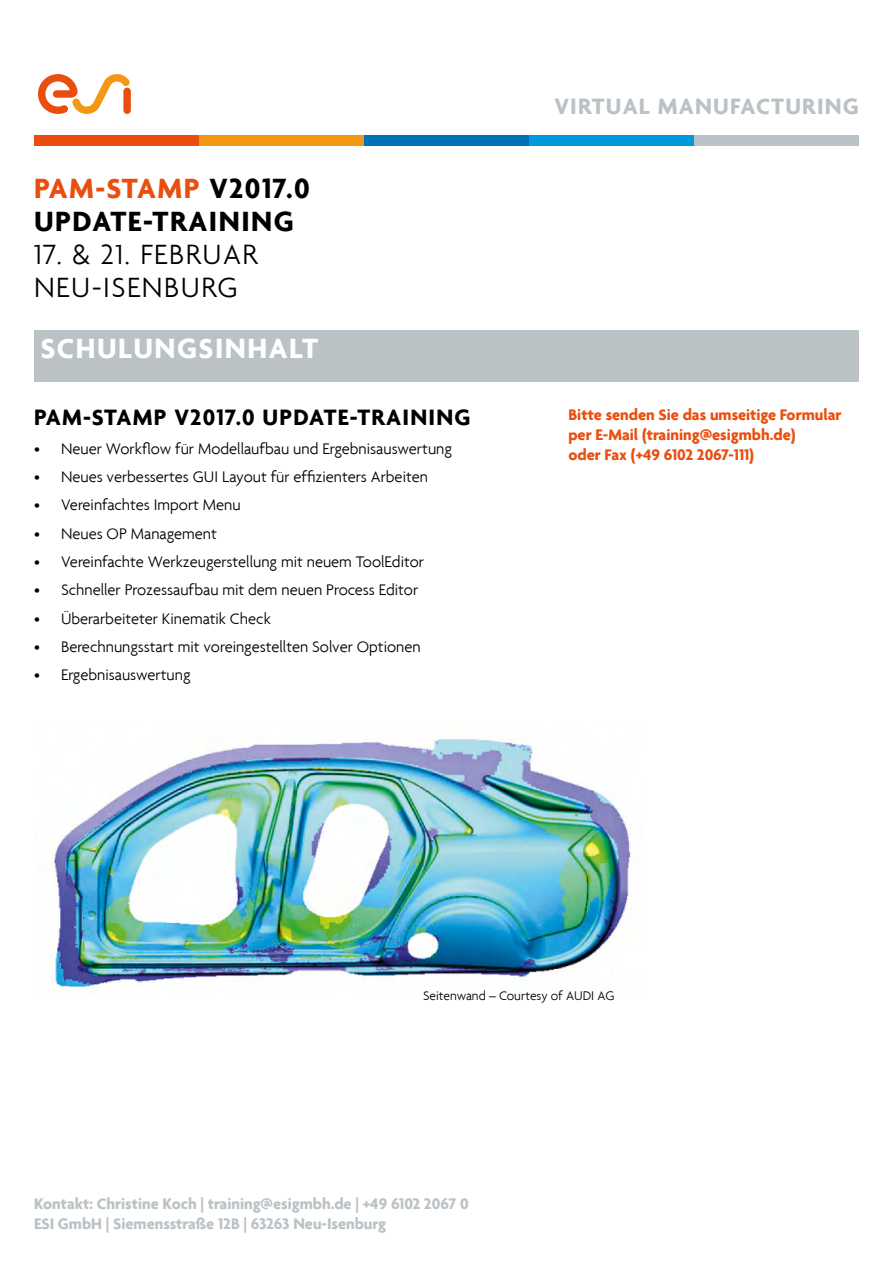
<style>
.page{position:relative;width:893px;height:1263px;background:#fff}
.page>*{position:absolute;margin:0;border:0;box-sizing:border-box;transform-origin:0 0}
.t1{font:700 30px/33px "Agenda";letter-spacing:.05em;color:#000}
.t2{font:300 30px "Agenda";letter-spacing:.05em;color:#000}
.t3{font:700 30px "Agenda";letter-spacing:.05em;color:#fff}
.t4{font:700 24px "Agenda";letter-spacing:.05em;color:#000}
.t5{font:700 24px "Agenda";letter-spacing:.05em;color:#bbc2c6}
.t6{font:300 16.5px "Agenda";color:#000}
.Headline{font:700 16.5px "Agenda";color:#bbc2c6}
.Headline-2{font:700 16.5px/19.8px "Agenda";color:#e94e0f}
.Absatzformat_1{font:300 13.5px "Agenda";color:#000}
.s1{color:#e94e0f}
</style>
<div class="page">
<img style="left:53px;top:739px;width:578px;height:249px">
<div style="left:34px;top:135px;width:165px;height:11px;background:#e94e0f"></div>
<div style="left:199px;top:135px;width:165px;height:11px;background:#f49712"></div>
<div style="left:364px;top:135px;width:165px;height:11px;background:#0070ba"></div>
<div style="left:529px;top:135px;width:165px;height:11px;background:#0099db"></div>
<div style="left:694px;top:135px;width:165px;height:11px;background:#bbc2c6"></div>
<div style="left:34px;top:331px;width:825px;height:51px;background:#bbc2c6"></div>
<svg style="left:123px;top:88px;width:8px;height:26px"></svg>
<svg style="left:38px;top:74px;width:92px;height:40px"></svg>
<p class="t1" style="left:34px;top:171px;width:277px"><span class="s1">PAM-STAMP</span> V2017.0<br>UPDATE-TRAINING</p>
<p class="t2" style="left:34px;top:237px;width:225px">17. &amp; 21. FEBRUAR</p>
<p class="t2" style="left:34px;top:270px;width:205px">NEU-ISENBURG</p>
<p class="t3" style="left:40px;top:330px;width:279px">SCHULUNGSINHALT</p>
<p class="t4" style="left:34px;top:403px;width:438px">PAM-STAMP V2017.0 UPDATE-TRAINING</p>
<p class="t6" style="left:34px;top:439px;width:419px">• Neuer Workflow für Modellaufbau und Ergebnisauswertung</p>
<p class="t6" style="left:34px;top:467px;width:395px">• Neues verbessertes GUI Layout für effizienters Arbeiten</p>
<p class="t6" style="left:34px;top:495px;width:208px">• Vereinfachtes Import Menu</p>
<p class="t6" style="left:34px;top:524px;width:184px">• Neues OP Management</p>
<p class="t6" style="left:34px;top:552px;width:391px">• Vereinfachte Werkzeugerstellung mit neuem ToolEditor</p>
<p class="t6" style="left:34px;top:580px;width:386px">• Schneller Prozessaufbau mit dem neuen Process Editor</p>
<p class="t6" style="left:34px;top:608px;width:238px">• Überarbeiteter Kinematik Check</p>
<p class="t6" style="left:34px;top:637px;width:388px">• Berechnungsstart mit voreingestellten Solver Optionen</p>
<p class="t6" style="left:34px;top:665px;width:158px">• Ergebnisauswertung</p>
<p class="t5" style="left:554px;top:91px;width:306px">VIRTUAL MANUFACTURING</p>
<p class="Headline-2" style="left:568px;top:404px;width:275px">Bitte senden Sie das umseitige Formular per E-Mail (training@esigmbh.de)<br>oder Fax (+49 6102 2067-111)</p>
<p class="Absatzformat_1" style="left:423px;top:988px;width:193px">Seitenwand – Courtesy of AUDI AG</p>
<p class="Headline" style="left:34px;top:1193px;width:436px">Kontakt: Christine Koch | training@esigmbh.de | +49 6102 2067 0</p>
<p class="Headline" style="left:34px;top:1213px;width:354px">ESI GmbH | Siemensstraße 12B | 63263 Neu-Isenburg</p>
</div>
